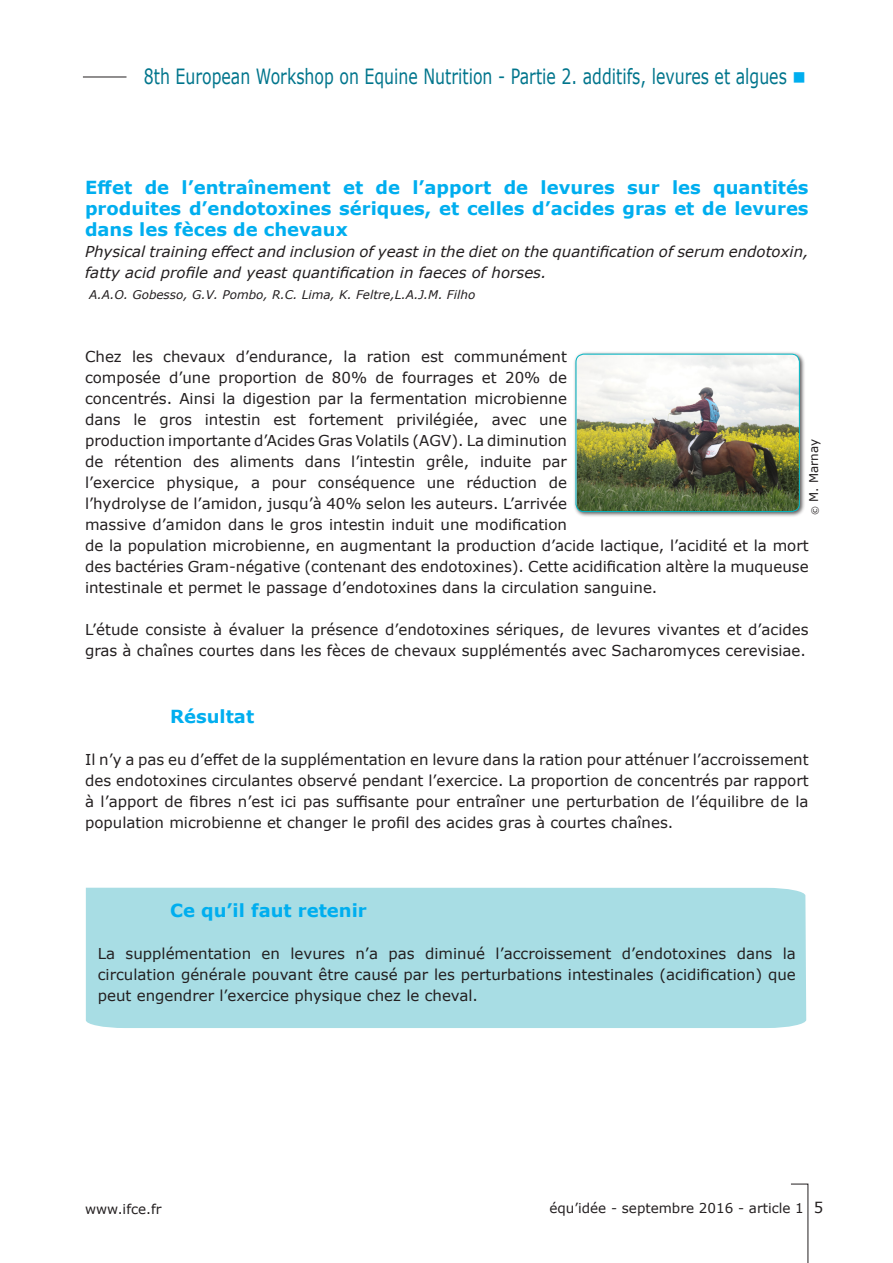
<style>
.page{position:relative;width:893px;height:1263px;background:#fff}
.page>*{position:absolute;margin:0;border:0;box-sizing:border-box;transform-origin:0 0}
.t1{font:21px "Verdana";color:#00758c;scale:.75 1}
.t2{font:700 18px/21px "Verdana";color:#00aeef;text-align:justify}
.t3{font:15px/21px "Verdana";color:#231f20}
.t4{font:italic 15px/21px "Verdana";color:#231f20}
.t5{font:13.5px "Verdana";color:#231f20}
.t6{font:italic 12px "Verdana";color:#231f20}
.t7{font:12px "Verdana";color:#231f20}
.s1{color:#00aeef}
.s2{font-size:9px}
.s3{font-size:15px}
</style>
<div class="page">
<svg style="left:791px;top:1183px;width:18px;height:80px"></svg>
<hr style="left:83px;top:77px;width:43px;height:1px;background:#231f20">
<div style="left:86px;top:888px;width:720px;height:140px;background:#a8dde4"></div>
<div style="left:573px;top:351px;width:232px;height:167px;background:#231f20;opacity:.75"></div>
<img style="left:577px;top:354px;width:222px;height:158px">
<div style="left:575px;top:354px;width:225px;height:158px;border:1px solid #00b7c5;border-radius:8px"></div>
<h1 class="t1" style="left:144px;top:62px;width:884px">8th European Workshop on Equine Nutrition - Partie 2. additifs, levures et algues <span class="s1">■</span></h1>
<p class="t2" style="left:85px;top:176px;width:725px">Effet de l’entraînement et de l’apport de levures sur les quantités produites d’endotoxines sériques, et celles d’acides gras et de levures dans les fèces de chevaux</p>
<p class="t4" style="left:85px;top:241px;width:725px">Physical training effect and inclusion of yeast in the diet on the quantification of serum endotoxin, fatty acid profile and yeast quantification in faeces of horses.</p>
<p class="t6" style="left:89px;top:286px;width:388px">A.A.O. Gobesso, G.V. Pombo, R.C. Lima, K. Feltre,L.A.J.M. Filho</p>
<p class="t3" style="left:85px;top:346px;width:725px">Chez les chevaux d’endurance, la ration est communément<br>composée d’une proportion de 80% de fourrages et 20% de<br>concentrés. Ainsi la digestion par la fermentation microbienne<br>dans le gros intestin est fortement privilégiée, avec une<br>production importante d’Acides Gras Volatils (AGV). La diminution<br>de rétention des aliments dans l’intestin grêle, induite par<br>l’exercice physique, a pour conséquence une réduction de<br>l’hydrolyse de l’amidon, jusqu’à 40% selon les auteurs. L’arrivée<br>massive d’amidon dans le gros intestin induit une modification<br>de la population microbienne, en augmentant la production d’acide lactique, l’acidité et la mort des bactéries Gram-négative (contenant des endotoxines). Cette acidification altère la muqueuse intestinale et permet le passage d’endotoxines dans la circulation sanguine.</p>
<p class="t3" style="left:85px;top:619px;width:725px">L’étude consiste à évaluer la présence d’endotoxines sériques, de levures vivantes et d’acides gras à chaînes courtes dans les fèces de chevaux supplémentés avec Sacharomyces cerevisiae.</p>
<p class="t7" style="left:806px;top:515px;width:78px;rotate:-90deg"><span class="s2">©</span> M. Marnay</p>
<p class="t2" style="left:170px;top:706px;width:86px">Résultat</p>
<p class="t3" style="left:85px;top:749px;width:725px;text-align:justify">Il n’y a pas eu d’effet de la supplémentation en levure dans la ration pour atténuer l’accroissement des endotoxines circulantes observé pendant l’exercice. La proportion de concentrés par rapport à l’apport de fibres n’est ici pas suffisante pour entraîner une perturbation de l’équilibre de la population microbienne et changer le profil des acides gras à courtes chaînes.</p>
<p class="t2" style="left:170px;top:899px;width:198px">Ce qu’il faut retenir</p>
<p class="t3" style="left:98px;top:943px;width:700px;text-align:justify">La supplémentation en levures n’a pas diminué l’accroissement d’endotoxines dans la circulation générale pouvant être causé par les perturbations intestinales (acidification) que peut engendrer l’exercice physique chez le cheval.</p>
<p class="t5" style="left:85px;top:1200px;width:78px">www.ifce.fr</p>
<p class="t5" style="left:549px;top:1199px;width:276px">équ’idée - septembre 2016 - article 1 <span class="s3">5</span></p>
</div>
